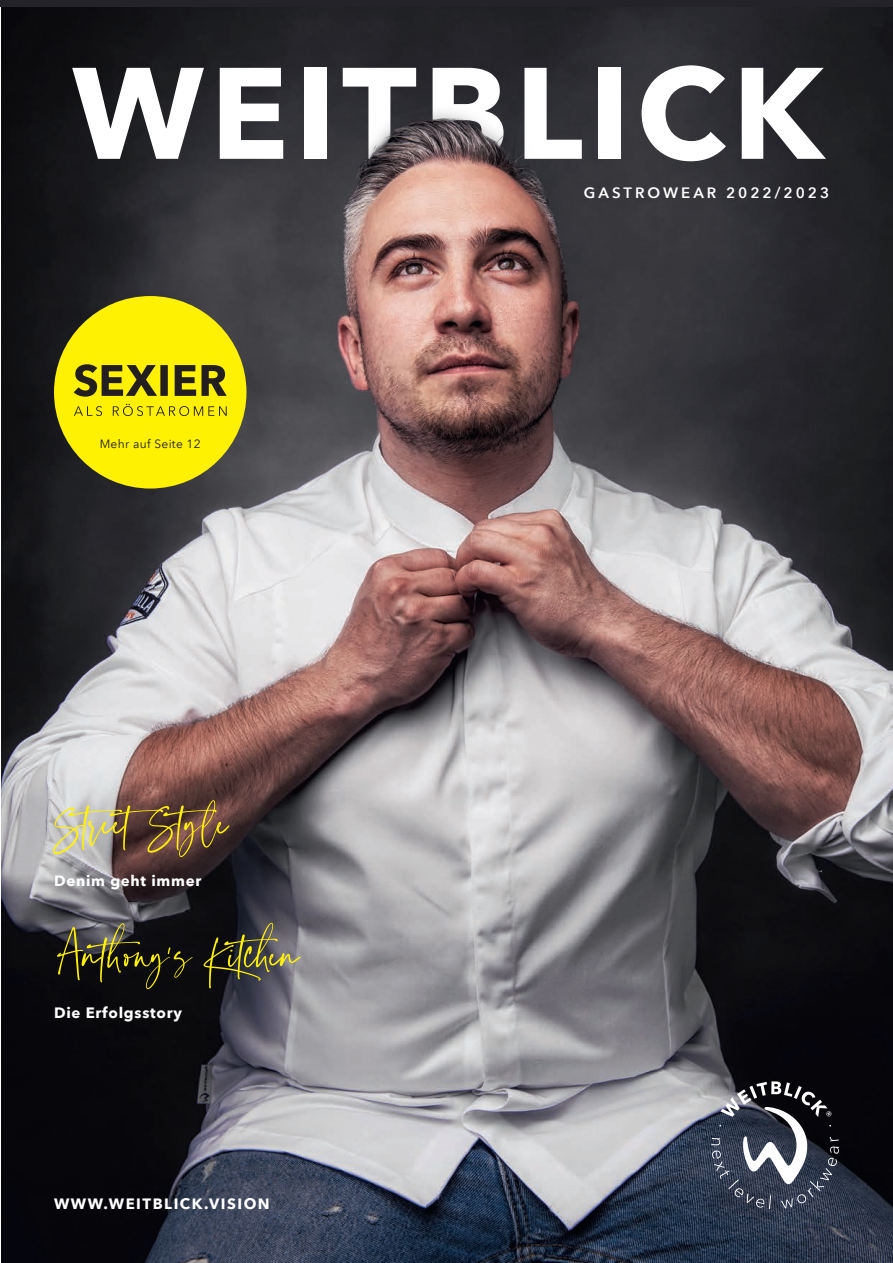
<style>
.page{position:relative;width:893px;height:1263px;background:#fff}
.page>*{position:absolute;margin:0;border:0;box-sizing:border-box;transform-origin:0 0}
.t1{font:700 128.55px "Avenir Next LT Pro";letter-spacing:.05em;color:#fff}
.t2{font:60px "Faustine";color:#fff101}
.t3{font:700 15px "Avenir Next LT Pro";letter-spacing:.05em;color:#fff}
.t4{font:700 15px "Avenir Next LT Pro";letter-spacing:.1em;color:#fff}
.t5{font:600 15px "Avenir Next LT Pro";letter-spacing:.2em;color:#fff}
.t6{font:12px "Avenir Next LT Pro";letter-spacing:.025em;color:#231f20}
</style>
<div class="page">
<img style="left:1px;top:6px;width:892px;height:1257px">
<div style="left:0;top:0;width:893px;height:6px;background:#25232a"></div>
<svg style="left:711px;top:1081px;width:128px;height:128px;background:#4c515d"></svg>
<div style="left:54px;top:296px;width:192px;height:192px;background:#fff101;border-radius:50%"></div>
<svg style="left:74px;top:364px;width:153px;height:33px"></svg>
<svg style="left:74px;top:404px;width:153px;height:12px"></svg>
<h1 class="t1" style="left:72px;top:35px;width:753px">WEITBLICK</h1>
<p class="t5" style="left:584px;top:184px;width:247px">GASTROWEAR 2022/2023</p>
<p class="t6" style="left:100px;top:436px;width:103px">Mehr auf Seite 12</p>
<h2 class="t2" style="left:54px;top:786px;width:179px">StreetStyle</h2>
<p class="t3" style="left:54px;top:871px;width:149px">Denim geht immer</p>
<h2 class="t2" style="left:54px;top:918px;width:247px">Anthony‘s Kitchen</h2>
<p class="t3" style="left:54px;top:1003px;width:129px">Die Erfolgsstory</p>
<p class="t4" style="left:54px;top:1194px;width:217px">WWW.WEITBLICK.VISION</p>
</div>
